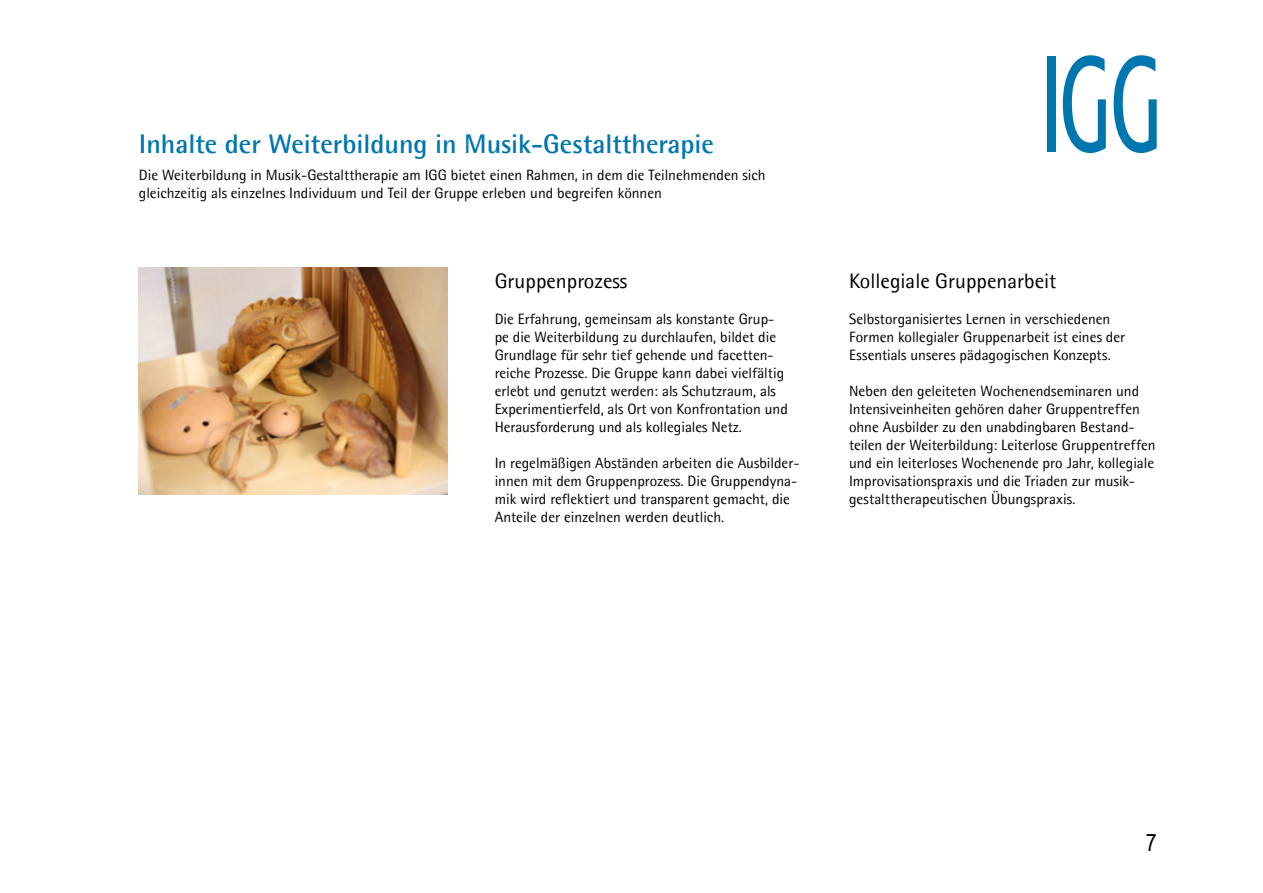
<style>
.page{position:relative;width:1263px;height:893px;background:#fff}
.page>*{position:absolute;margin:0;border:0;box-sizing:border-box;transform-origin:0 0}
.Ü1_18_Rotis{font:700 27px "Agfa Rotis Semisans";color:#0076ae}
.t1{font:24px "Arial Narrow";color:#000}
.Ü2_14_rotis{font:21px "Agfa Rotis Semisans";color:#000}
.Text_Rotis{font:15px/18px "Agfa Rotis Semisans";color:#000}
</style>
<div class="page">
<div style="left:1047px;top:56px;width:8px;height:96px;background:#0076ae"></div>
<svg style="left:1063px;top:55px;width:43px;height:98px"></svg>
<svg style="left:1114px;top:55px;width:43px;height:98px"></svg>
<img style="left:139px;top:268px;width:309px;height:227px">
<p class="Ü1_18_Rotis" style="left:139px;top:127px;width:577px">Inhalte der Weiterbildung in Musik-Gestalttherapie</p>
<p class="Text_Rotis" style="left:139px;top:166px;width:628px">Die Weiterbildung in Musik-Gestalttherapie am IGG bietet einen Rahmen, in dem die Teilnehmenden sich gleichzeitig als einzelnes Individuum und Teil der Gruppe erleben und begreifen können</p>
<p class="Ü2_14_rotis" style="left:495px;top:269px;width:134px">Gruppenprozess</p>
<p class="Text_Rotis" style="left:495px;top:310px;width:295px">Die Erfahrung, gemeinsam als konstante Grup&shy;pe die Weiterbildung zu durchlaufen, bildet die Grundlage für sehr tief gehende und facetten&shy;reiche Prozesse. Die Gruppe kann dabei vielfältig erlebt und genutzt werden: als Schutzraum, als Experimentierfeld, als Ort von Konfrontation und Herausforderung und als kollegiales Netz.</p>
<p class="Text_Rotis" style="left:495px;top:454px;width:306px">In regelmäßigen Abständen arbeiten die Ausbilder&shy;innen mit dem Gruppenprozess. Die Gruppendyna&shy;mik wird reflektiert und transparent gemacht, die Anteile der einzelnen werden deutlich.</p>
<p class="Ü2_14_rotis" style="left:849px;top:269px;width:209px">Kollegiale Gruppenarbeit</p>
<p class="Text_Rotis" style="left:849px;top:310px;width:277px">Selbstorganisiertes Lernen in verschiedenen<br>Formen kollegialer Gruppenarbeit ist eines der<br>Essentials unseres pädagogischen Konzepts.</p>
<p class="Text_Rotis" style="left:849px;top:382px;width:308px">Neben den geleiteten Wochenendseminaren und Intensiveinheiten gehören daher Gruppentreffen ohne Ausbilder zu den unabdingbaren Bestand&shy;teilen der Weiterbildung: Leiterlose Gruppentreffen und ein leiterloses Wochenende pro Jahr, kollegiale Improvisationspraxis und die Triaden zur musik&shy;gestalttherapeutischen Übungspraxis.</p>
<h2 class="t1" style="left:1146px;top:825px;width:12px">7</h2>
</div>
